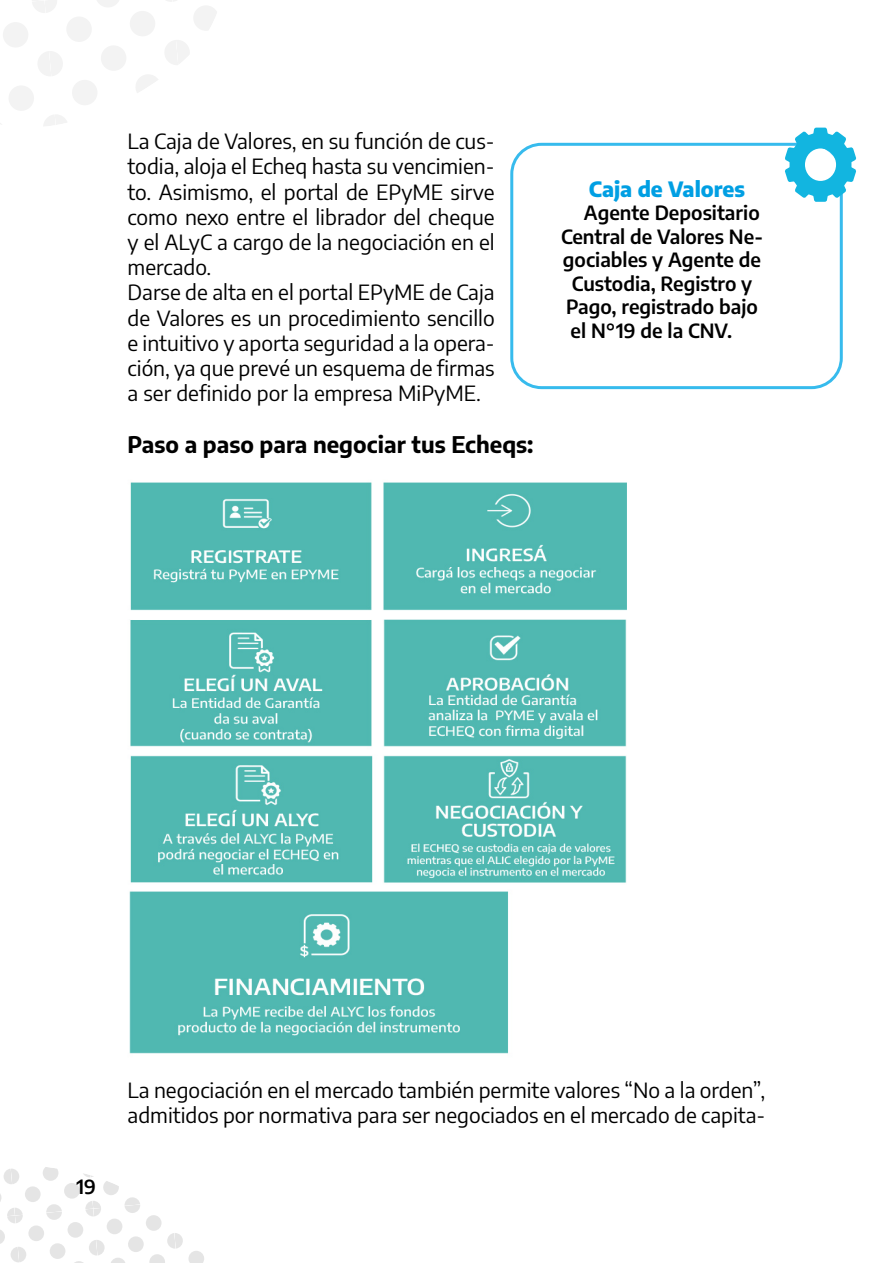
<style>
.page{position:relative;width:893px;height:1263px;background:#fff}
.page>*{position:absolute;margin:0;border:0;box-sizing:border-box;transform-origin:0 0}
.t1{font:700 22.5px "Encode Sans";color:#000}
.t2{font:21px/25.2px "Encode Sans";color:#000}
.t3{font:800 21px "Encode Sans";color:#009fe3}
.t4{font:600 19.5px "Encode Sans";color:#000}
</style>
<div class="page">
<svg style="left:0;top:1167px;width:204px;height:96px"></svg>
<svg style="left:9px;top:86px;width:25px;height:25px"></svg>
<svg style="left:3px;top:22px;width:25px;height:25px"></svg>
<svg style="left:101px;top:46px;width:25px;height:24px"></svg>
<svg style="left:136px;top:75px;width:22px;height:18px"></svg>
<svg style="left:72px;top:80px;width:25px;height:25px"></svg>
<svg style="left:130px;top:11px;width:25px;height:25px"></svg>
<svg style="left:67px;top:17px;width:24px;height:25px"></svg>
<svg style="left:44px;top:115px;width:23px;height:11px"></svg>
<svg style="left:38px;top:51px;width:25px;height:25px"></svg>
<svg style="left:97px;top:0;width:22px;height:7px"></svg>
<svg style="left:194px;top:6px;width:23px;height:24px"></svg>
<svg style="left:165px;top:40px;width:25px;height:25px"></svg>
<svg style="left:166px;top:0;width:11px;height:2px"></svg>
<svg style="left:32px;top:0;width:25px;height:13px"></svg>
<img style="left:129px;top:482px;width:498px;height:572px">
<div style="left:510px;top:143px;width:333px;height:246px;border:3px solid #37bbed;border-radius:30px"></div>
<svg style="left:785px;top:127px;width:71px;height:75px"></svg>
<p class="t2" style="left:128px;top:128px;width:369px">La Caja de Valores, en su función de cus&shy;todia, aloja el Echeq hasta su vencimien&shy;to. Asimismo, el portal de EPyME sirve como nexo entre el librador del cheque y el ALyC a cargo de la negociación en el mercado.<br>Darse de alta en el portal EPyME de Caja de Valores es un procedimiento sencillo e intuitivo y aporta seguridad a la opera&shy;ción, ya que prevé un esquema de firmas a ser definido por la empresa MiPyME.</p>
<p class="t1" style="left:128px;top:428px;width:407px">Paso a paso para negociar tus Echeqs:</p>
<p class="t3" style="left:589px;top:175px;width:158px">Caja de Valores</p>
<p class="t4" style="left:584px;top:200px;width:177px">Agente Depositario</p>
<p class="t4" style="left:561px;top:223px;width:203px">Central de Valores Ne-</p>
<p class="t4" style="left:563px;top:247px;width:200px">gociables y Agente de</p>
<p class="t4" style="left:572px;top:270px;width:182px">Custodia, Registro y</p>
<p class="t4" style="left:566px;top:293px;width:193px">Pago, registrado bajo</p>
<p class="t4" style="left:570px;top:317px;width:163px">el N°19 de la CNV.</p>
<p class="t4" style="left:77px;top:1174px;width:21px">19</p>
<p class="t2" style="left:128px;top:1076px;width:639px">La negociación en el mercado también permite valores “No a la orden”, admitidos por normativa para ser negociados en el mercado de capita-</p>
</div>
